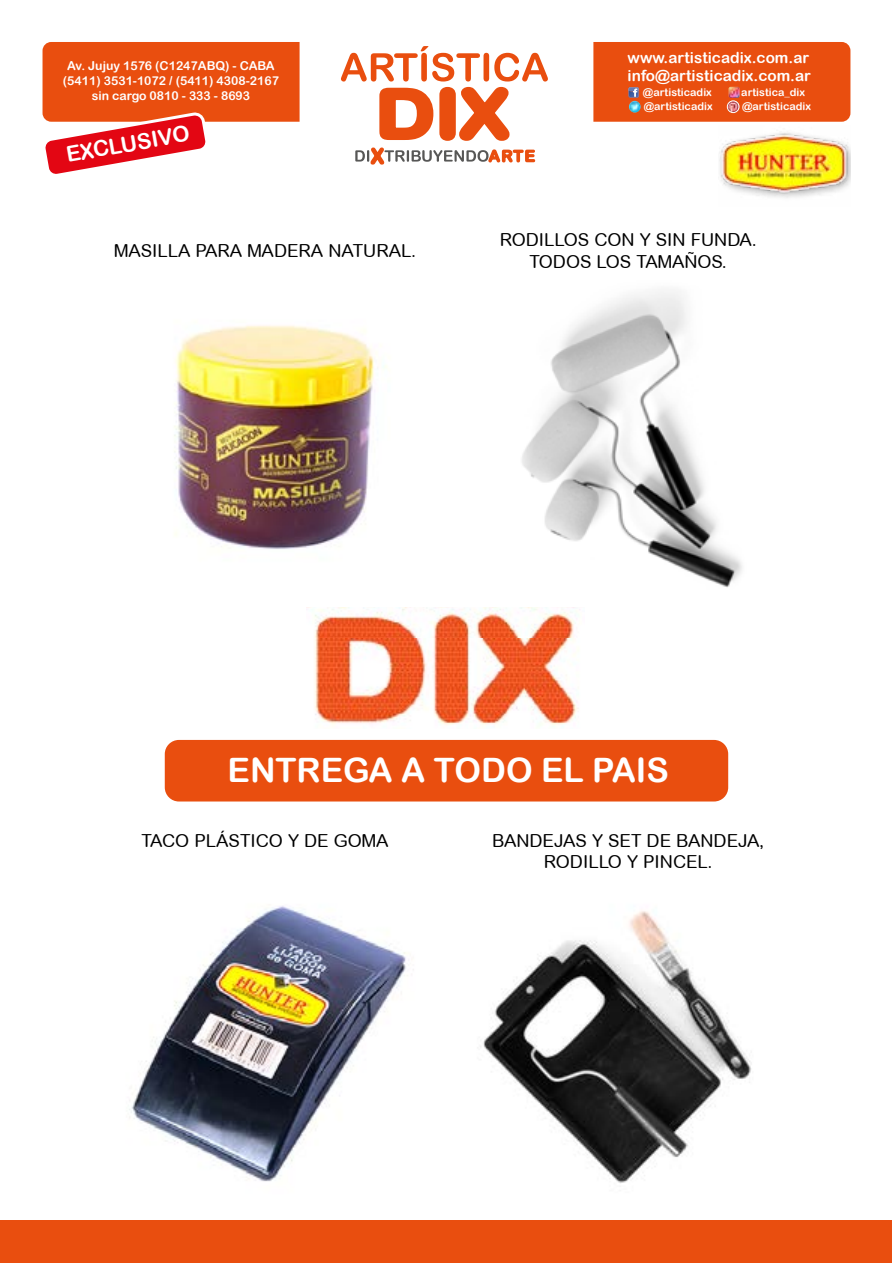
<style>
.page{position:relative;width:893px;height:1263px;background:#fff}
.page>*{position:absolute;margin:0;border:0;box-sizing:border-box;transform-origin:0 0}
.t1{font:33.6px "Arial Rounded MT Bold";color:#fff}
.t2{font:21.75px "Arial Rounded MT Bold";color:#fff}
.t3{font:18px/21.6px "Arial Rounded MT";color:#000;text-align:center}
.t4{font:15.3px/18.5px "Arial Rounded MT Bold";color:#fff}
.t5{font:12.3px/14.7px "Arial Rounded MT Bold";color:#fff;text-align:center}
.t6{font:10.8px "Arial Rounded MT Bold";color:#fff}
</style>
<div class="page">
<div style="left:0;top:1220px;width:892px;height:43px;background:#e94e0f"></div>
<div style="left:43px;top:42px;width:807px;height:80px;background:#e94e0f;border-radius:9px"></div>
<div style="left:300px;top:17px;width:293px;height:151px;background:#fff;border-radius:18px"></div>
<svg style="left:341px;top:46px;width:207px;height:119px"></svg>
<svg style="left:628px;top:87px;width:13px;height:26px"></svg>
<svg style="left:727px;top:87px;width:13px;height:26px"></svg>
<div style="left:727px;top:101px;width:12px;height:12px;border:1px solid #fff;border-radius:50%"></div>
<img style="left:719px;top:132px;width:131px;height:66px">
<svg style="left:43px;top:113px;width:165px;height:61px"></svg>
<img style="left:174px;top:325px;width:213px;height:224px">
<img style="left:129px;top:906px;width:285px;height:276px">
<img style="left:522px;top:291px;width:220px;height:297px">
<img style="left:480px;top:911px;width:272px;height:272px">
<div style="left:165px;top:740px;width:563px;height:61px;background:#e94e0f;border-radius:14px"></div>
<img style="left:306px;top:607px;width:274px;height:119px">
<p class="t5" style="left:63px;top:59px;width:217px">Av. Jujuy 1576 (C1247ABQ) - CABA (5411) 3531-1072 / (5411) 4308-2167 sin cargo 0810 - 333 - 8693</p>
<p class="t4" style="left:628px;top:48px;width:185px">www.artisticadix.com.ar info@artisticadix.com.ar</p>
<p class="t6" style="left:643px;top:86px;width:70px">@artisticadix</p>
<p class="t6" style="left:741px;top:86px;width:65px">artistica_dix</p>
<p class="t6" style="left:644px;top:100px;width:70px">@artisticadix</p>
<p class="t6" style="left:742px;top:100px;width:70px">@artisticadix</p>
<p class="t2" style="left:64px;top:142px;width:126px;rotate:-10deg">EXCLUSIVO</p>
<p class="t3" style="left:114px;top:239px;width:303px">MASILLA PARA MADERA NATURAL.</p>
<p class="t3" style="left:500px;top:229px;width:258px">RODILLOS CON Y SIN FUNDA.<br>TODOS LOS TAMAÑOS.</p>
<h1 class="t1" style="left:228px;top:750px;width:443px">ENTREGA A TODO EL PAIS</h1>
<p class="t3" style="left:141px;top:829px;width:249px">TACO PLÁSTICO Y DE GOMA</p>
<p class="t3" style="left:492px;top:829px;width:273px">BANDEJAS Y SET DE BANDEJA,<br>RODILLO Y PINCEL.</p>
</div>
